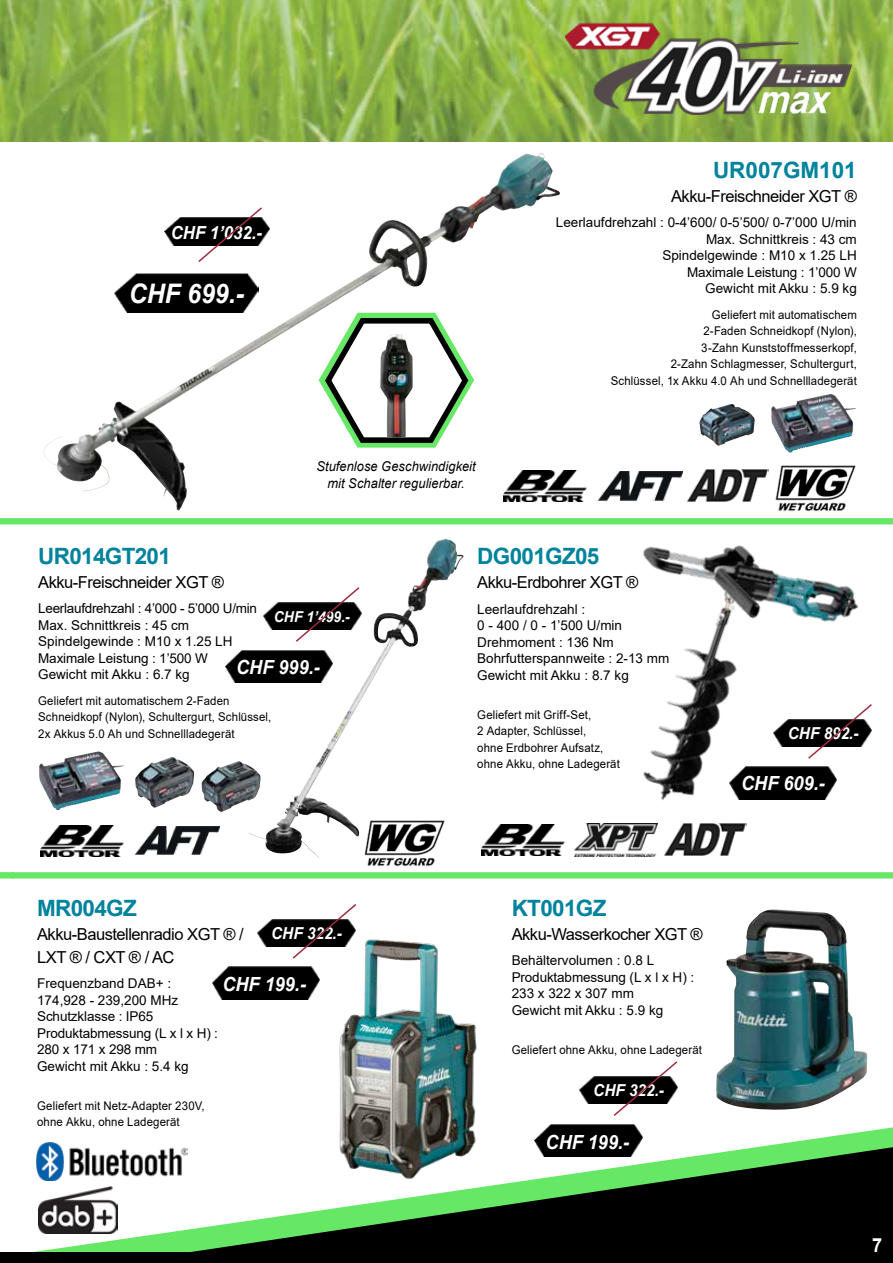
<style>
.page{position:relative;width:893px;height:1263px;background:#fff}
.page>*{position:absolute;margin:0;border:0;box-sizing:border-box;transform-origin:0 0}
.t1{font:italic 700 26.85px "Arial";color:#fff;scale:.93 1}
.t2{font:700 22.5px "Arial";letter-spacing:-.03em;color:#00839c}
.t3{font:700 22.5px "Arial";color:#00839c}
.t4{font:italic 700 19.5px "Arial";color:#fff;scale:.93 1}
.t5{font:700 19.5px "Arial";color:#fff;scale:.93 1}
.t6{font:italic 700 18px "Arial";color:#fff;scale:.93 1}
.t7{font:16.5px/22.5px "Arial";letter-spacing:-.03em;color:#000}
.t8{font:italic 700 16.5px "Arial";color:#fff;scale:.93 1}
.t9{font:italic 700 15px "Arial";color:#fff;scale:.93 1}
.t10{font:13.5px/16.5px "Arial";color:#000}
.t11{font:italic 13.5px/16.5px "Arial";letter-spacing:.01em;color:#000;text-align:center;scale:.95 1}
.t12{font:12px/16.5px "Arial";letter-spacing:.01em;color:#000;scale:.95 1}
</style>
<div class="page">
<img style="left:0;top:0;width:893px;height:141px">
<svg style="left:0;top:518px;width:534px;height:6px"></svg>
<svg style="left:0;top:872px;width:893px;height:6px"></svg>
<svg style="left:34px;top:1127px;width:859px;height:125px"></svg>
<svg style="left:119px;top:1147px;width:774px;height:105px;fill:#000"></svg>
<div style="left:0;top:1252px;width:893px;height:11px;background:#000002"></div>
<img style="left:43px;top:153px;width:494px;height:339px">
<img style="left:380px;top:334px;width:33px;height:103px">
<img style="left:249px;top:539px;width:196px;height:310px">
<img style="left:285px;top:939px;width:246px;height:243px">
<img style="left:716px;top:909px;width:151px;height:201px">
<img style="left:534px;top:497px;width:359px;height:360px">
<img style="left:115px;top:273px;width:144px;height:40px">
<img style="left:165px;top:217px;width:104px;height:29px">
<svg style="left:197px;top:206px;width:67px;height:58px"></svg>
<img style="left:774px;top:720px;width:32px;height:26px">
<img style="left:729px;top:767px;width:108px;height:32px">
<svg style="left:806px;top:702px;width:67px;height:58px"></svg>
<img style="left:264px;top:603px;width:98px;height:26px">
<img style="left:225px;top:650px;width:108px;height:32px">
<svg style="left:294px;top:586px;width:67px;height:57px"></svg>
<img style="left:257px;top:919px;width:34px;height:27px">
<img style="left:213px;top:967px;width:107px;height:32px">
<svg style="left:291px;top:904px;width:67px;height:56px"></svg>
<img style="left:579px;top:1077px;width:33px;height:27px">
<img style="left:535px;top:1124px;width:107px;height:33px">
<svg style="left:612px;top:1061px;width:66px;height:55px"></svg>
<img style="left:566px;top:17px;width:297px;height:98px">
<img style="left:504px;top:470px;width:83px;height:31px">
<img style="left:597px;top:471px;width:85px;height:29px">
<img style="left:684px;top:469px;width:85px;height:34px">
<img style="left:776px;top:465px;width:81px;height:46px">
<img style="left:699px;top:404px;width:56px;height:42px">
<img style="left:771px;top:394px;width:85px;height:58px">
<img style="left:41px;top:825px;width:83px;height:31px">
<img style="left:134px;top:826px;width:85px;height:29px">
<img style="left:365px;top:819px;width:80px;height:47px">
<img style="left:39px;top:751px;width:85px;height:59px">
<img style="left:135px;top:757px;width:59px;height:51px">
<img style="left:202px;top:761px;width:58px;height:51px">
<img style="left:481px;top:824px;width:83px;height:31px">
<img style="left:662px;top:822px;width:84px;height:34px">
<img style="left:575px;top:823px;width:83px;height:33px">
<img style="left:38px;top:1186px;width:79px;height:47px">
<img style="left:37px;top:1143px;width:151px;height:37px">
<h3 class="t6" style="left:171px;top:221px;width:100px">CHF 1’032.-</h3>
<h1 class="t1" style="left:129px;top:276px;width:126px">CHF 699.-</h1>
<p class="t11" style="left:316px;top:459px;width:169px">Stufenlose Geschwindigkeit mit Schalter regulierbar.</p>
<h2 class="t3" style="left:713px;top:154px;width:145px">UR007GM101</h2>
<p class="t7" style="left:671px;top:185px;width:187px">Akku-Freischneider XGT ®</p>
<p class="t10" style="left:556px;top:214px;width:302px;text-align:right">Leerlaufdrehzahl : 0-4’600/ 0-5’500/ 0-7’000 U/min<br>Max. Schnittkreis : 43 cm<br>Spindelgewinde : M10 x 1.25 LH<br>Maximale Leistung : 1’000 W<br>Gewicht mit Akku : 5.9 kg</p>
<p class="t12" style="left:611px;top:306px;width:261px;text-align:right">Geliefert mit automatischem<br>2-Faden Schneidkopf (Nylon),<br>3-Zahn Kunststoffmesserkopf,<br>2-Zahn Schlagmesser, Schultergurt,<br>Schlüssel, 1x Akku 4.0 Ah und Schnellladegerät</p>
<h2 class="t2" style="left:38px;top:540px;width:134px">UR014GT201</h2>
<p class="t7" style="left:38px;top:570px;width:187px">Akku-Freischneider XGT ®</p>
<p class="t10" style="left:38px;top:600px;width:220px">Leerlaufdrehzahl : 4’000 - 5’000 U/min<br>Max. Schnittkreis : 45 cm<br>Spindelgewinde : M10 x 1.25 LH<br>Maximale Leistung : 1’500 W<br>Gewicht mit Akku : 6.7 kg</p>
<p class="t12" style="left:38px;top:692px;width:247px">Geliefert mit automatischem 2-Faden<br>Schneidkopf (Nylon), Schultergurt, Schlüssel,<br>2x Akkus 5.0 Ah und Schnellladegerät</p>
<p class="t9" style="left:274px;top:607px;width:83px">CHF 1’499.-</p>
<h3 class="t4" style="left:236px;top:654px;width:91px">CHF 999.-</h3>
<h2 class="t2" style="left:477px;top:540px;width:124px">DG001GZ05</h2>
<p class="t7" style="left:477px;top:571px;width:163px">Akku-Erdbohrer XGT ®</p>
<p class="t10" style="left:477px;top:600px;width:194px">Leerlaufdrehzahl :<br>0 - 400 / 0 - 1’500 U/min<br>Drehmoment : 136 Nm<br>Bohrfutterspannweite : 2-13 mm<br>Gewicht mit Akku : 8.7 kg</p>
<p class="t12" style="left:477px;top:706px;width:152px">Geliefert mit Griff-Set,<br>2 Adapter, Schlüssel,<br>ohne Erdbohrer Aufsatz, ohne Akku, ohne Ladegerät</p>
<p class="t8" style="left:788px;top:722px;width:78px">CHF 892.-</p>
<h3 class="t4" style="left:741px;top:770px;width:91px">CHF 609.-</h3>
<h2 class="t2" style="left:37px;top:893px;width:101px">MR004GZ</h2>
<p class="t7" style="left:37px;top:923px;width:208px">Akku-Baustellenradio XGT ® /<br>LXT ® / CXT ® / AC</p>
<p class="t10" style="left:37px;top:975px;width:182px">Frequenzband DAB+ :<br>174,928 - 239,200 MHz<br>Schutzklasse : IP65<br>Produktabmessung (L x l x H) :<br>280 x 171 x 298 mm<br>Gewicht mit Akku : 5.4 kg</p>
<p class="t12" style="left:37px;top:1097px;width:178px">Geliefert mit Netz-Adapter 230V, ohne Akku, ohne Ladegerät</p>
<p class="t8" style="left:271px;top:922px;width:78px">CHF 322.-</p>
<h3 class="t4" style="left:222px;top:971px;width:91px">CHF 199.-</h3>
<h2 class="t2" style="left:512px;top:892px;width:96px">KT001GZ</h2>
<p class="t7" style="left:512px;top:922px;width:193px">Akku-Wasserkocher XGT ®</p>
<p class="t10" style="left:512px;top:952px;width:184px">Behältervolumen : 0.8 L<br>Produktabmessung (L x l x H) :<br>233 x 322 x 307 mm<br>Gewicht mit Akku : 5.9 kg</p>
<p class="t12" style="left:512px;top:1041px;width:202px">Geliefert ohne Akku, ohne Ladegerät</p>
<p class="t8" style="left:593px;top:1080px;width:78px">CHF 322.-</p>
<h3 class="t4" style="left:546px;top:1129px;width:91px">CHF 199.-</h3>
<h3 class="t5" style="left:872px;top:1232px;width:12px">7</h3>
</div>
